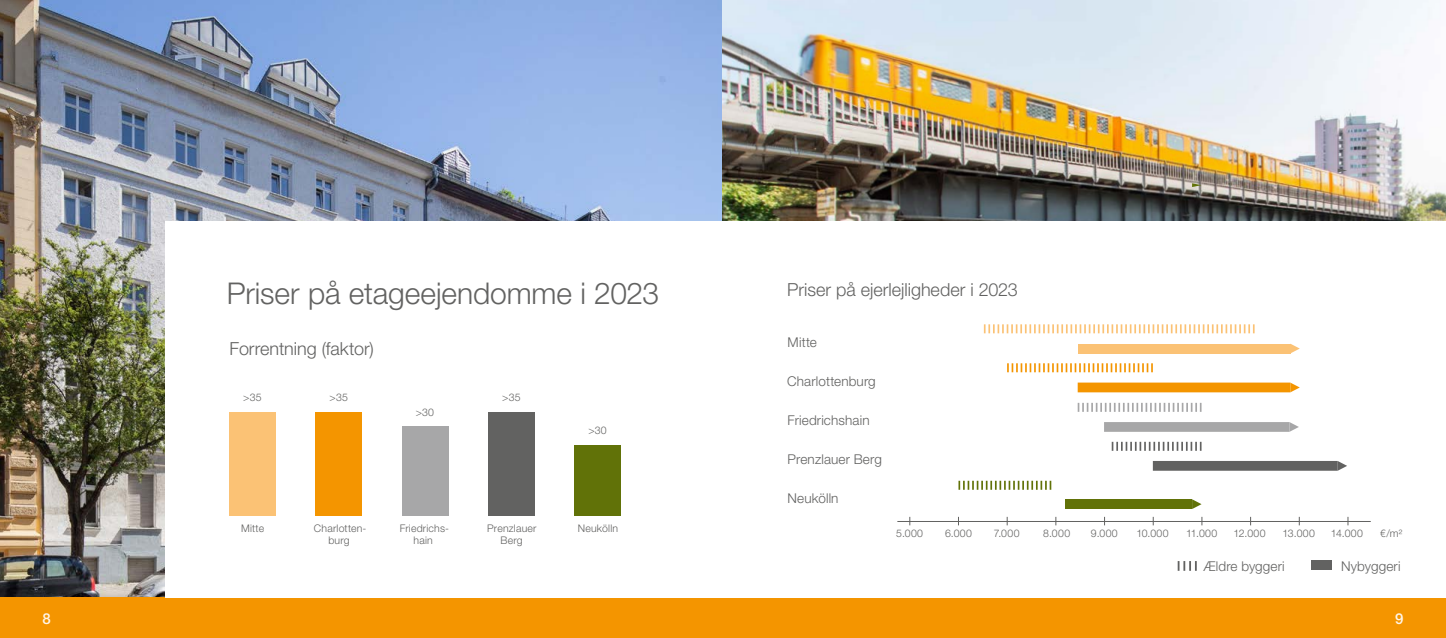
<style>
.page{position:relative;width:1446px;height:638px;background:#fff}
.page>*{position:absolute;margin:0;border:0;box-sizing:border-box;transform-origin:0 0}
.t1{font:300 30px "Helvetica Neue";letter-spacing:-.005em;color:#626261}
.t2{font:300 18px "Helvetica Neue";color:#626261}
.t3{font:500 15px "Helvetica Neue";color:#fff5e9}
.t4{font:300 13.5px "Helvetica Neue";letter-spacing:.01em;color:#626261}
.t5{font:300 10.5px/12px "Helvetica Neue";letter-spacing:.02em;color:#626261;text-align:center}
</style>
<div class="page">
<img style="left:0;top:0;width:722px;height:597px">
<div style="left:0;top:597px;width:1446px;height:41px;background:#f49500"></div>
<div style="left:166px;top:221px;width:1280px;height:376px;background:#fff"></div>
<svg style="left:1177px;top:561px;width:20px;height:10px"></svg>
<div style="left:1311px;top:560px;width:21px;height:10px;background:#626261"></div>
<div style="left:229px;top:412px;width:47px;height:103px;background:#fbc275"></div>
<div style="left:315px;top:412px;width:47px;height:103px;background:#f49500"></div>
<div style="left:402px;top:426px;width:46px;height:89px;background:#a7a7a8"></div>
<div style="left:574px;top:445px;width:47px;height:70px;background:#617208"></div>
<div style="left:488px;top:412px;width:47px;height:103px;background:#626261"></div>
<hr style="left:897px;top:521px;width:473px;height:1px;background:#626261">
<img style="left:722px;top:0;width:724px;height:221px">
<svg style="left:1337px;top:169px;width:10px;height:3px"></svg>
<svg style="left:1192px;top:183px;width:9px;height:4px"></svg>
<svg style="left:1007px;top:363px;width:146px;height:9px"></svg>
<svg style="left:1077px;top:403px;width:124px;height:9px"></svg>
<svg style="left:1111px;top:442px;width:90px;height:9px"></svg>
<svg style="left:958px;top:481px;width:93px;height:9px"></svg>
<svg style="left:984px;top:324px;width:270px;height:9px"></svg>
<div style="left:1077px;top:344px;width:213px;height:9px;background:#fbc275"></div>
<svg style="left:1192px;top:499px;width:9px;height:10px"></svg>
<svg style="left:1290px;top:344px;width:9px;height:9px"></svg>
<svg style="left:1077px;top:382px;width:222px;height:10px"></svg>
<svg style="left:1104px;top:422px;width:195px;height:10px"></svg>
<svg style="left:1153px;top:461px;width:194px;height:10px"></svg>
<div style="left:1065px;top:499px;width:127px;height:10px;background:#617208"></div>
<h1 class="t1" style="left:227px;top:275px;width:434px">Priser på etageejendomme i 2023</h1>
<h2 class="t2" style="left:230px;top:338px;width:146px">Forrentning (faktor)</h2>
<p class="t5" style="left:243px;top:391px;width:20px">&gt;35</p>
<p class="t5" style="left:330px;top:391px;width:20px">&gt;35</p>
<p class="t5" style="left:416px;top:405px;width:20px">&gt;30</p>
<p class="t5" style="left:502px;top:391px;width:20px">&gt;35</p>
<p class="t5" style="left:588px;top:424px;width:20px">&gt;30</p>
<p class="t5" style="left:241px;top:522px;width:25px">Mitte</p>
<p class="t5" style="left:314px;top:522px;width:54px">Charlotten&shy;burg</p>
<p class="t5" style="left:400px;top:522px;width:51px">Friedrichs&shy;hain</p>
<p class="t5" style="left:487px;top:522px;width:51px">Prenzlauer<br>Berg</p>
<p class="t5" style="left:578px;top:522px;width:42px">Neukölln</p>
<h2 class="t2" style="left:787px;top:279px;width:232px">Priser på ejerlejligheder i 2023</h2>
<p class="t4" style="left:787px;top:334px;width:31px">Mitte</p>
<p class="t4" style="left:787px;top:373px;width:90px">Charlottenburg</p>
<p class="t4" style="left:787px;top:412px;width:83px">Friedrichshain</p>
<p class="t4" style="left:787px;top:451px;width:96px">Prenzlauer Berg</p>
<p class="t4" style="left:787px;top:490px;width:52px">Neukölln</p>
<p class="t5" style="left:896px;top:527px;width:28px">5.000</p>
<p class="t5" style="left:945px;top:527px;width:28px">6.000</p>
<p class="t5" style="left:994px;top:527px;width:27px">7.000</p>
<p class="t5" style="left:1043px;top:527px;width:29px">8.000</p>
<p class="t5" style="left:1091px;top:527px;width:28px">9.000</p>
<p class="t5" style="left:1136px;top:527px;width:34px">10.000</p>
<p class="t5" style="left:1186px;top:527px;width:33px">11.000</p>
<p class="t5" style="left:1233px;top:527px;width:33px">12.000</p>
<p class="t5" style="left:1282px;top:527px;width:34px">13.000</p>
<p class="t5" style="left:1331px;top:527px;width:34px">14.000</p>
<p class="t5" style="left:1380px;top:527px;width:23px">€/m²</p>
<p class="t4" style="left:1203px;top:558px;width:83px">Ældre byggeri</p>
<p class="t4" style="left:1341px;top:557px;width:61px">Nybyggeri</p>
<h3 class="t3" style="left:43px;top:609px;width:10px">8</h3>
<h3 class="t3" style="left:1395px;top:609px;width:10px">9</h3>
</div>
